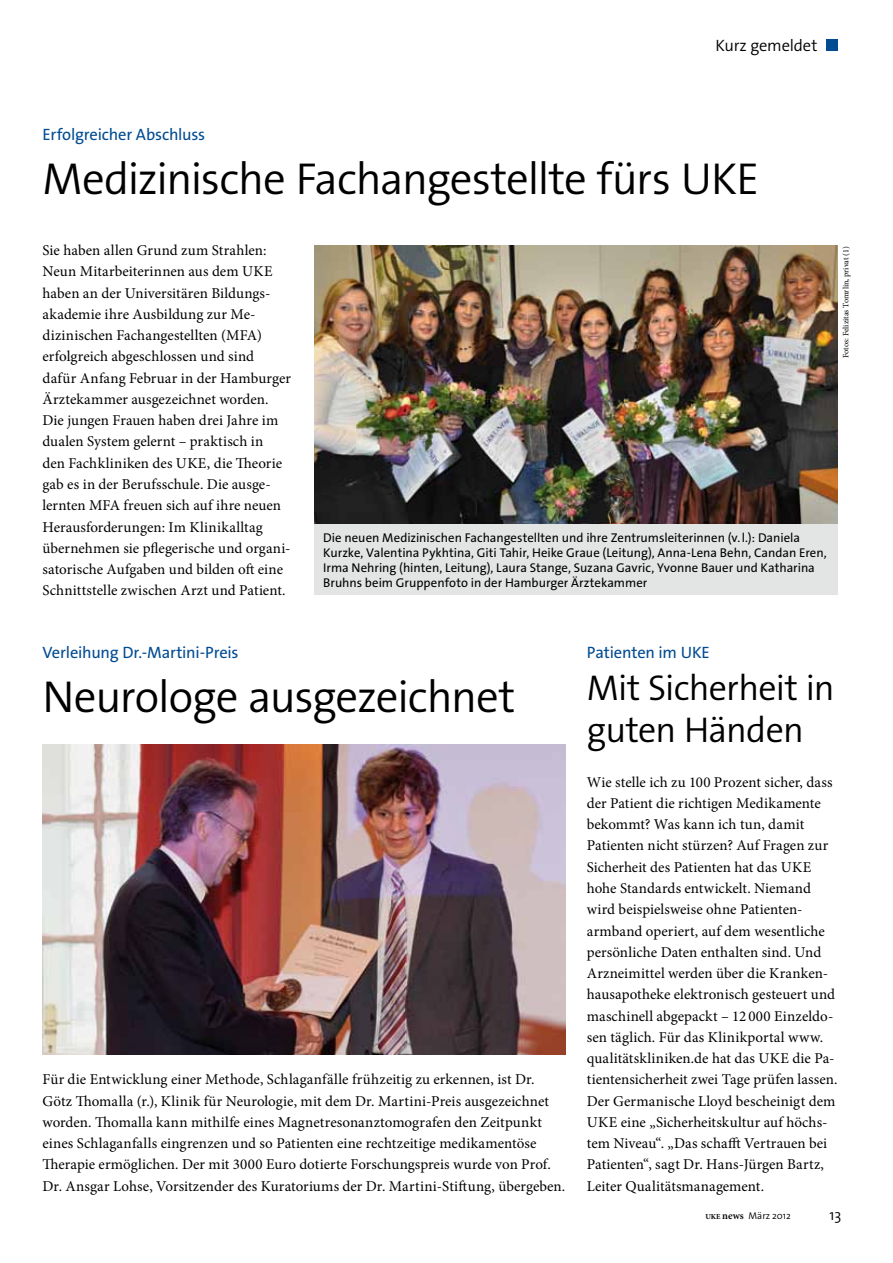
<style>
.page{position:relative;width:893px;height:1263px;background:#fff}
.page>*{position:absolute;margin:0;border:0;box-sizing:border-box;transform-origin:0 0}
.t1{font:300 45px "The Sans Os F";letter-spacing:-.025em;color:#000}
.t2{font:300 36px/42px "The Sans Os F";letter-spacing:-.02em;color:#000}
.t3{font:16.5px "The Sans Os F";letter-spacing:-.01em;color:#004b92}
.t4{font:300 16.5px "The Sans Os F";letter-spacing:-.01em;color:#000}
.t5{font:15px/21.3px "Minion Pro";letter-spacing:.005em;color:#000}
.t6{font:300 15px "The Sans Os F";color:#000}
.t7{font:12.75px/15px "The Sans Os F";color:#000}
.t8{font:300 9.75px "The Sans Os F";color:#000}
.t9{font:8.25px "Minion Pro";letter-spacing:-.005em;color:#000}
.s1{font-family:"Minion Pro";font-weight:700;font-size:7.5px}
.s2{font-family:"Minion Pro";font-weight:600;font-size:10.5px}
</style>
<div class="page">
<img style="left:43px;top:745px;width:523px;height:309px">
<img style="left:315px;top:246px;width:523px;height:278px">
<div style="left:315px;top:524px;width:523px;height:71px;background:#e3e4e4"></div>
<div style="left:826px;top:40px;width:12px;height:11px;background:#004b92"></div>
<p class="t4" style="left:715px;top:35px;width:104px">Kurz gemeldet</p>
<p class="t3" style="left:43px;top:124px;width:164px">Erfolgreicher Abschluss</p>
<h1 class="t1" style="left:43px;top:150px;width:718px">Medizinische Fachangestellte fürs UKE</h1>
<p class="t5" style="left:43px;top:240px;width:250px">Sie haben allen Grund zum Strahlen:<br>Neun Mitarbeiterinnen aus dem UKE haben an der Universitären Bildungs&shy;akademie ihre Ausbildung zur Me&shy;dizinischen Fachangestellten (MFA) erfolgreich abgeschlossen und sind dafür Anfang Februar in der Hamburger Ärztekammer ausgezeichnet worden.<br>Die jungen Frauen haben drei Jahre im dualen System gelernt – praktisch in<br>den Fachkliniken des UKE, die Theorie gab es in der Berufsschule. Die ausge&shy;lernten MFA freuen sich auf ihre neuen Herausforderungen: Im Klinikalltag übernehmen sie pflegerische und organi&shy;satorische Aufgaben und bilden oft eine Schnittstelle zwischen Arzt und Patient.</p>
<p class="t7" style="left:323px;top:531px;width:505px">Die neuen Medizinischen Fachangestellten und ihre Zentrumsleiterinnen (v.l.): Daniela Kurzke, Valentina Pykhtina, Giti Tahir, Heike Graue (Leitung), Anna-Lena Behn, Candan Eren, Irma Nehring (hinten, Leitung), Laura Stange, Suzana Gavric, Yvonne Bauer und Katharina Bruhns beim Gruppenfoto in der Hamburger Ärztekammer</p>
<p class="t9" style="left:840px;top:358px;width:113px;rotate:-90deg">Fotos: Felizitas Tomrlin, privat (1)</p>
<p class="t3" style="left:43px;top:641px;width:198px">Verleihung Dr.-Martini-Preis</p>
<h1 class="t1" style="left:43px;top:668px;width:474px">Neurologe ausgezeichnet</h1>
<p class="t5" style="left:43px;top:1069px;width:524px">Für die Entwicklung einer Methode, Schlaganfälle frühzeitig zu erkennen, ist Dr.<br>Götz Thomalla (r.), Klinik für Neurologie, mit dem Dr. Martini-Preis ausgezeichnet worden. Thomalla kann mithilfe eines Magnetresonanztomografen den Zeitpunkt eines Schlaganfalls eingrenzen und so Patienten eine rechtzeitige medikamentöse Therapie ermöglichen. Der mit 3000 Euro dotierte Forschungspreis wurde von Prof.<br>Dr. Ansgar Lohse, Vorsitzender des Kuratoriums der Dr. Martini-Stiftung, übergeben.</p>
<p class="t3" style="left:587px;top:641px;width:125px">Patienten im UKE</p>
<h2 class="t2" style="left:587px;top:667px;width:249px">Mit Sicherheit in guten Händen</h2>
<p class="t5" style="left:587px;top:771px;width:252px">Wie stelle ich zu 100 Prozent sicher, dass der Patient die richtigen Medikamente bekommt? Was kann ich tun, damit Patienten nicht stürzen? Auf Fragen zur Sicherheit des Patienten hat das UKE hohe Standards entwickelt. Niemand wird beispielsweise ohne Patienten&shy;armband operiert, auf dem wesentliche persönliche Daten enthalten sind. Und Arzneimittel werden über die Kranken&shy;hausapotheke elektronisch gesteuert und maschinell abgepackt – 12 000 Einzeldo&shy;sen täglich. Für das Klinikportal www. qualitätskliniken.de hat das UKE die Pa&shy;tientensicherheit zwei Tage prüfen lassen.<br>Der Germanische Lloyd bescheinigt dem UKE eine „Sicherheitskultur auf höchs&shy;tem Niveau“. „Das schafft Vertrauen bei Patienten“, sagt Dr. Hans-Jürgen Bartz, Leiter Qualitätsmanagement.</p>
<p class="t8" style="left:705px;top:1210px;width:87px"><span class="s1">UKE</span> <span class="s2">news</span> März 2012</p>
<p class="t6" style="left:829px;top:1205px;width:13px">13</p>
</div>
